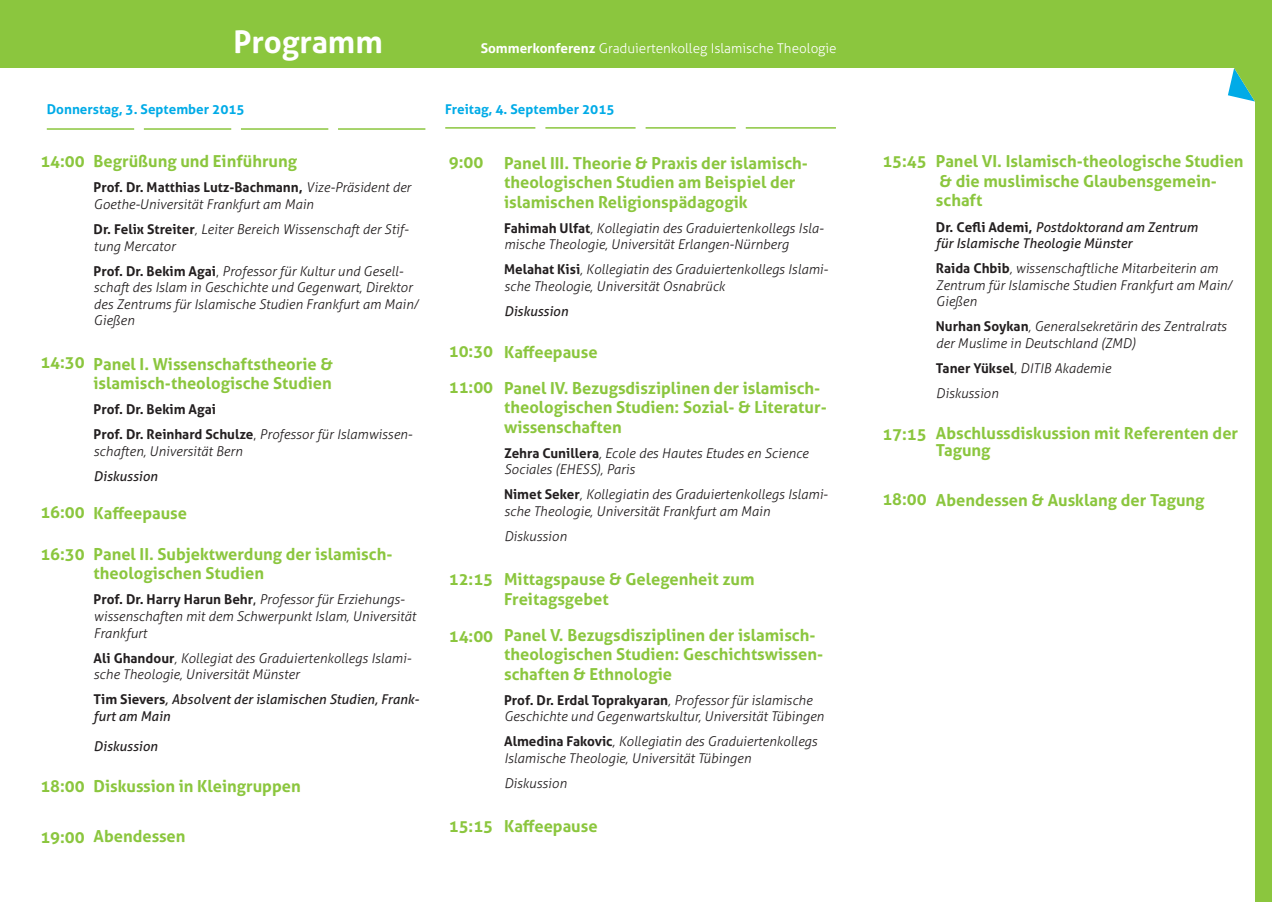
<style>
.page{position:relative;width:1272px;height:902px;background:#fff}
.page>*{position:absolute;margin:0;border:0;box-sizing:border-box;transform-origin:0 0}
.t1{font:700 31.2px "Aller";color:#fff}
.t2{font:700 16.5px/19.5px "Aller";color:#8bc63e}
.t3{font:italic 300 13.5px/16.5px "Aller";color:#231f20}
.t4{font:italic 13.5px/16.5px "Aller";color:#231f20}
.t5{font:300 13.5px "Aller";color:#fff}
.t6{font:700 13.5px "Aller";color:#00abe7}
.t7{font:700 13.5px "Aller";color:#231f20}
.s1{font-weight:700}
.s2{font-weight:700;font-style:normal}
.s3{font-style:normal}
.s4{font-weight:400;font-style:normal}
</style>
<div class="page">
<div style="left:0;top:0;width:1271px;height:74px;background:#8bc63e"></div>
<div style="left:1251px;top:9px;width:20px;height:892px;background:#8bc63e"></div>
<div style="left:0;top:68px;width:1254px;height:833px;background:#fff"></div>
<svg style="left:1228px;top:68px;width:27px;height:33px"></svg>
<hr style="left:445px;top:127px;width:90px;height:2px;background:#8bc63e">
<hr style="left:545px;top:127px;width:90px;height:2px;background:#8bc63e">
<hr style="left:645px;top:127px;width:90px;height:2px;background:#8bc63e">
<hr style="left:745px;top:127px;width:91px;height:2px;background:#8bc63e">
<hr style="left:47px;top:128px;width:87px;height:2px;background:#8bc63e">
<hr style="left:144px;top:128px;width:87px;height:2px;background:#8bc63e">
<hr style="left:241px;top:128px;width:87px;height:2px;background:#8bc63e">
<hr style="left:338px;top:128px;width:87px;height:2px;background:#8bc63e">
<p class="t1" style="left:233px;top:22px;width:151px">Programm</p>
<p class="t5" style="left:480px;top:40px;width:357px"><span class="s1">Sommerkonferenz</span> Graduiertenkolleg Islamische Theologie</p>
<p class="t6" style="left:47px;top:101px;width:199px">Donnerstag, 3. September 2015</p>
<p class="t6" style="left:445px;top:101px;width:171px">Freitag, 4. September 2015</p>
<p class="t2" style="left:94px;top:152px;width:205px">Begrüßung und Einführung</p>
<p class="t3" style="left:94px;top:179px;width:319px"><span class="s2">Prof. Dr. Matthias Lutz-Bachmann,</span> Vize-Präsident der<br>Goethe-Universität Frankfurt am Main</p>
<p class="t3" style="left:94px;top:221px;width:316px"><span class="s2">Dr. Felix Streiter</span>, Leiter Bereich Wissenschaft der Stif&shy;tung Mercator</p>
<p class="t3" style="left:94px;top:262px;width:326px"><span class="s2">Prof. Dr. Bekim Agai</span><span class="s3">,</span> Professor für Kultur und Gesell&shy;schaft des Islam in Geschichte und Gegenwart, Direktor des Zentrums für Islamische Studien Frankfurt am Main/ Gießen</p>
<p class="t2" style="left:94px;top:354px;width:241px">Panel I. Wissenschaftstheorie &amp; islamisch-theologische Studien</p>
<p class="t7" style="left:94px;top:401px;width:124px">Prof. Dr. Bekim Agai</p>
<p class="t3" style="left:94px;top:426px;width:320px"><span class="s2">Prof. Dr. Reinhard Schulze</span><span class="s3">,</span> Professor für Islamwissen&shy;schaften, Universität Bern</p>
<p class="t4" style="left:94px;top:467px;width:66px">Diskussion</p>
<p class="t2" style="left:94px;top:503px;width:95px">Kaffeepause</p>
<p class="t2" style="left:94px;top:544px;width:300px">Panel II. Subjektwerdung der islamisch&shy;theologischen Studien</p>
<p class="t3" style="left:94px;top:591px;width:323px"><span class="s2">Prof. Dr. Harry Harun Behr</span><span class="s4">,</span> Professor für Erziehungs&shy;wissenschaften mit dem Schwerpunkt Islam, Universität<br>Frankfurt</p>
<p class="t3" style="left:94px;top:649px;width:319px"><span class="s2">Ali Ghandour</span>, Kollegiat des Graduiertenkollegs Islami&shy;sche Theologie, Universität Münster</p>
<p class="t4" style="left:94px;top:690px;width:327px"><span class="s2">Tim Sievers</span>, Absolvent der islamischen Studien, Frank&shy;furt am Main</p>
<p class="t4" style="left:94px;top:737px;width:66px">Diskussion</p>
<p class="t2" style="left:94px;top:776px;width:209px">Diskussion in Kleingruppen</p>
<p class="t2" style="left:94px;top:826px;width:93px">Abendessen</p>
<p class="t2" style="left:40px;top:152px;width:46px">14:00</p>
<p class="t2" style="left:449px;top:152px;width:36px">9:00</p>
<p class="t2" style="left:449px;top:341px;width:46px">10:30</p>
<p class="t2" style="left:40px;top:352px;width:46px">14:30</p>
<p class="t2" style="left:449px;top:377px;width:46px">11:00</p>
<p class="t2" style="left:40px;top:502px;width:46px">16:00</p>
<p class="t2" style="left:40px;top:544px;width:46px">16:30</p>
<p class="t2" style="left:449px;top:569px;width:46px">12:15</p>
<p class="t2" style="left:449px;top:626px;width:46px">14:00</p>
<p class="t2" style="left:40px;top:776px;width:46px">18:00</p>
<p class="t2" style="left:449px;top:815px;width:46px">15:15</p>
<p class="t2" style="left:40px;top:826px;width:46px">19:00</p>
<p class="t2" style="left:504px;top:153px;width:305px">Panel III. Theorie &amp; Praxis der islamisch&shy;theologischen Studien am Beispiel der islamischen Religionspädagogik</p>
<p class="t3" style="left:504px;top:220px;width:321px"><span class="s2">Fahimah Ulfat</span>, Kollegiatin des Graduiertenkollegs Isla&shy;mische Theologie, Universität Erlangen-Nürnberg</p>
<p class="t3" style="left:504px;top:261px;width:325px"><span class="s2">Melahat Kisi</span>, Kollegiatin des Graduiertenkollegs Islami&shy;sche Theologie, Universität Osnabrück</p>
<p class="t4" style="left:504px;top:303px;width:66px">Diskussion</p>
<p class="t2" style="left:504px;top:333px;width:318px;line-height:36px">Kaffeepause<br>Panel IV. Bezugsdisziplinen der islamisch-</p>
<p class="t2" style="left:504px;top:397px;width:324px">theologischen Studien: Sozial- &amp; Literatur&shy;wissenschaften</p>
<p class="t3" style="left:504px;top:444px;width:306px"><span class="s2">Zehra Cunillera</span>, Ecole des Hautes Etudes en Science<br>Sociales (EHESS), Paris</p>
<p class="t3" style="left:504px;top:486px;width:325px"><span class="s2">Nimet Seker</span>, Kollegiatin des Graduiertenkollegs Islami&shy;sche Theologie, Universität Frankfurt am Main</p>
<p class="t3" style="left:504px;top:527px;width:64px">Diskussion</p>
<p class="t2" style="left:504px;top:569px;width:252px">Mittagspause &amp; Gelegenheit zum<br>Freitagsgebet</p>
<p class="t2" style="left:504px;top:625px;width:320px">Panel V. Bezugsdisziplinen der islamisch&shy;theologischen Studien: Geschichtswissen&shy;schaften &amp; Ethnologie</p>
<p class="t3" style="left:504px;top:691px;width:321px"><span class="s2">Prof. Dr. Erdal Toprakyaran</span>, Professor für islamische<br>Geschichte und Gegenwartskultur, Universität Tübingen</p>
<p class="t3" style="left:504px;top:733px;width:314px"><span class="s2">Almedina Fakovic</span>, Kollegiatin des Graduiertenkollegs<br>Islamische Theologie, Universität Tübingen</p>
<p class="t3" style="left:504px;top:774px;width:64px">Diskussion</p>
<p class="t2" style="left:504px;top:816px;width:95px">Kaffeepause</p>
<p class="t2" style="left:882px;top:152px;width:46px">15:45</p>
<p class="t2" style="left:882px;top:424px;width:46px">17:15</p>
<p class="t2" style="left:882px;top:489px;width:46px">18:00</p>
<p class="t2" style="left:935px;top:152px;width:309px">Panel VI. Islamisch-theologische Studien &amp; die muslimische Glaubensgemein&shy;schaft</p>
<p class="t4" style="left:935px;top:218px;width:263px"><span class="s2">Dr. Cefli Ademi,</span> Postdoktorand am Zentrum für Islamische Theologie Münster</p>
<p class="t3" style="left:935px;top:260px;width:297px"><span class="s2">Raida Chbib</span>, wissenschaftliche Mitarbeiterin am<br>Zentrum für Islamische Studien Frankfurt am Main/<br>Gießen</p>
<p class="t3" style="left:935px;top:318px;width:292px"><span class="s2">Nurhan Soykan</span>, Generalsekretärin des Zentralrats der Muslime in Deutschland (ZMD)</p>
<p class="t3" style="left:935px;top:359px;width:176px"><span class="s2">Taner Yüksel</span>, DITIB Akademie</p>
<p class="t3" style="left:935px;top:384px;width:64px">Diskussion</p>
<p class="t2" style="left:935px;top:425px;width:304px;line-height:16.5px">Abschlussdiskussion mit Referenten der<br>Tagung</p>
<p class="t2" style="left:935px;top:490px;width:270px">Abendessen &amp; Ausklang der Tagung</p>
</div>
